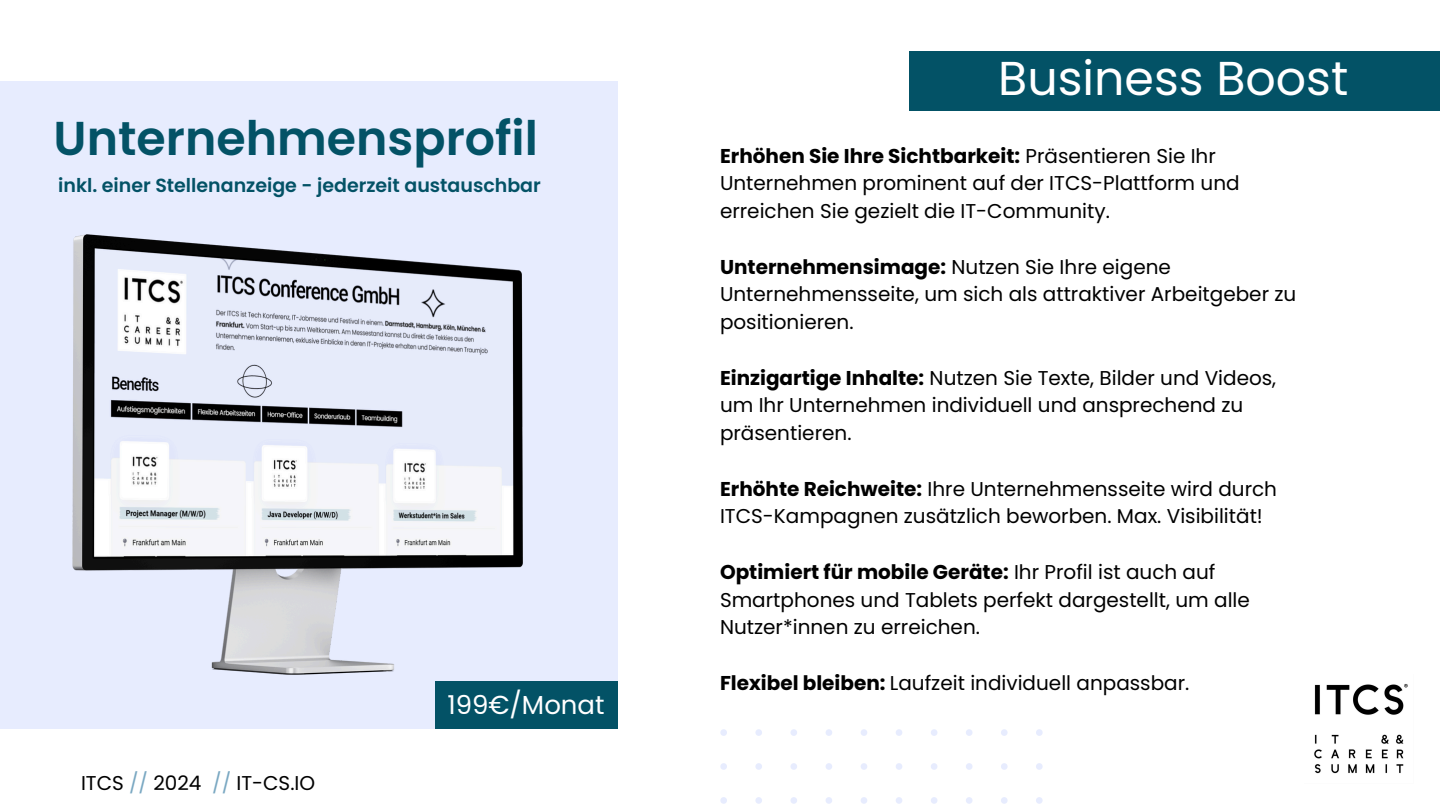
<style>
.page{position:relative;width:1440px;height:810px;background:#fff}
.page>*{position:absolute;margin:0;border:0;box-sizing:border-box;transform-origin:0 0}
.t1{font:600 47.5px "Poppins";color:#035266}
.t2{font:47.5px "Poppins";color:#fff}
.t3{font:26px "Poppins";color:#fff}
.t4{font:20px/27.8px "Poppins";color:#000}
.t5{font:600 19px "Poppins";color:#035266}
.s1{color:#7aa8c2}
.s2{font-weight:700}
</style>
<div class="page">
<svg style="left:720px;top:729px;width:323px;height:75px"></svg>
<div style="left:0;top:81px;width:617px;height:648px;background:#e7ecfe"></div>
<img style="left:1314px;top:684px;width:94px;height:90px">
<div style="left:909px;top:51px;width:531px;height:60px;background:#035266"></div>
<img style="left:72px;top:235px;width:450px;height:439px">
<div style="left:435px;top:682px;width:182px;height:47px;background:#035266"></div>
<h2 class="t1" style="left:54px;top:105px;width:486px">Unternehmensprofil</h2>
<h2 class="t5" style="left:58px;top:172px;width:484px">inkl. einer Stellenanzeige - jederzeit austauschbar</h2>
<h4 class="t4" style="left:81px;top:769px;width:236px">ITCS <span class="s1">//</span> 2024 <span class="s1">//</span> IT-CS.IO</h4>
<h3 class="t3" style="left:447px;top:686px;width:159px">199€/Monat</h3>
<p class="t2" style="left:998px;top:45px;width:352px">Business Boost</p>
<p class="t4" style="left:720px;top:142px;width:521px"><span class="s2">Erhöhen Sie Ihre Sichtbarkeit:</span> Präsentieren Sie Ihr<br>Unternehmen prominent auf der ITCS-Plattform und erreichen Sie gezielt die IT-Community.</p>
<p class="t4" style="left:720px;top:253px;width:578px"><span class="s2">Unternehmensimage:</span> Nutzen Sie Ihre eigene<br>Unternehmensseite, um sich als attraktiver Arbeitgeber zu positionieren.</p>
<p class="t4" style="left:720px;top:364px;width:558px"><span class="s2">Einzigartige Inhalte:</span> Nutzen Sie Texte, Bilder und Videos, um Ihr Unternehmen individuell und ansprechend zu präsentieren.</p>
<p class="t4" style="left:720px;top:475px;width:559px"><span class="s2">Erhöhte Reichweite:</span> Ihre Unternehmensseite wird durch<br>ITCS-Kampagnen zusätzlich beworben. Max. Visibilität!</p>
<p class="t4" style="left:720px;top:558px;width:531px"><span class="s2">Optimiert für mobile Geräte:</span> Ihr Profil ist auch auf<br>Smartphones und Tablets perfekt dargestellt, um alle<br>Nutzer*innen zu erreichen.</p>
<p class="t4" style="left:720px;top:669px;width:471px"><span class="s2">Flexibel bleiben:</span> Laufzeit individuell anpassbar.</p>
</div>
